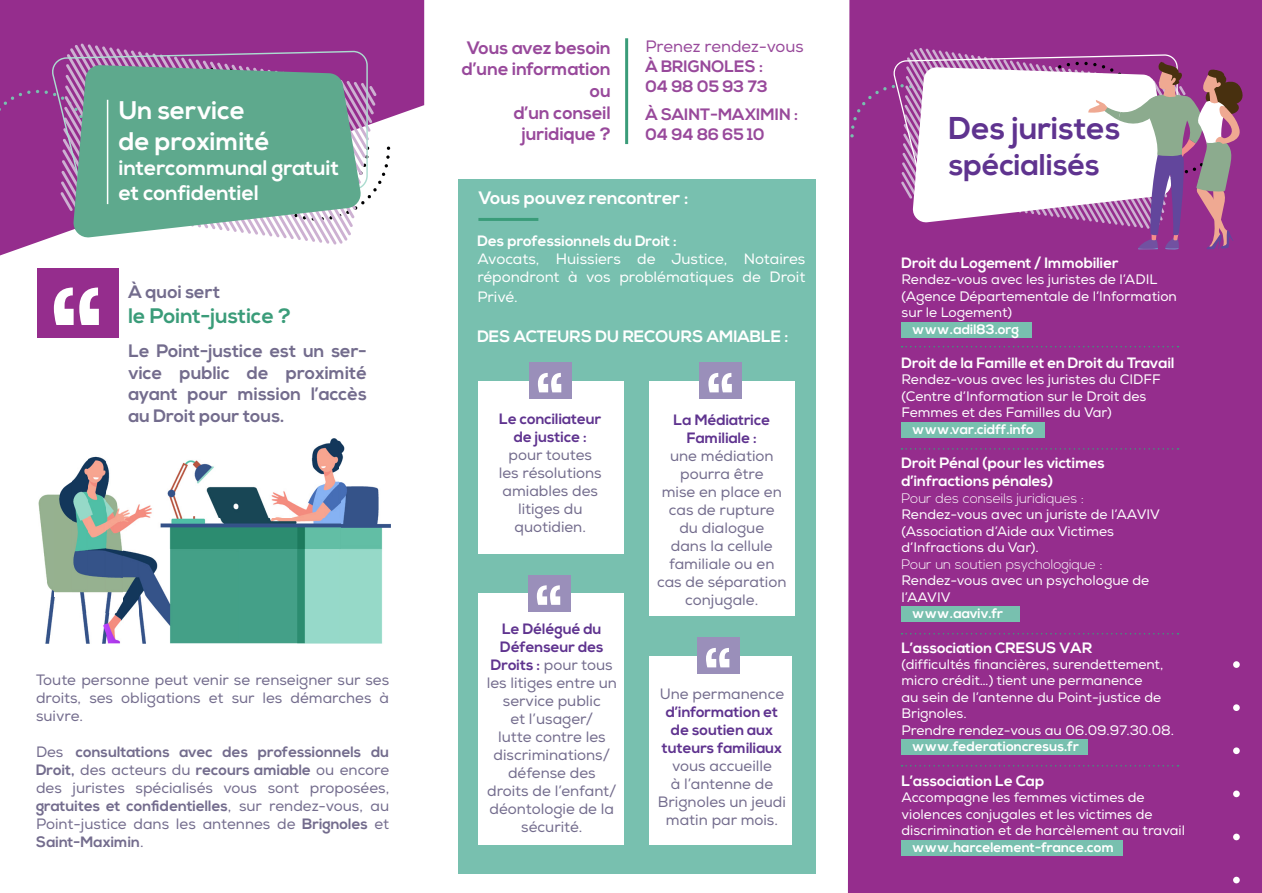
<style>
.page{position:relative;width:1262px;height:893px;background:#fff}
.page>*{position:absolute;margin:0;border:0;box-sizing:border-box;transform-origin:0 0}
.t1{font:700 31.5px "Nexa";color:#5f338f}
.t2{font:700 30px "Nexa";color:#5f338f}
.t3{font:700 25.5px "Nexa";color:#fff}
.t4{font:700 21px "Nexa";color:#fff}
.t5{font:700 21px "Nexa";color:#3a9c79}
.t6{font:700 18px/21.6px "Nexa";color:#736c8d;text-align:justify}
.t7{font:700 18px/21.6px "Nexa";color:#98499b}
.t8{font:700 18px "Nexa";color:#fff}
.t9{font:700 16.5px "Nexa";color:#98499b}
.t10{font:700 16.5px "Nexa";color:#fff}
.t11{font:16.5px "Nexa";color:#98499b}
.t12{font:15px/18px "Nexa";color:#736c8d;text-align:center}
.t13{font:700 15px "Nexa";color:#fff}
.t14{font:15px/18px "Nexa";color:#fff}
.t15{font:700 15px/18px "Nexa";color:#5f338f;text-align:center}
.t16{font:13.8px/16.5px "Nexa";color:#fff}
.t17{font:700 13.8px "Nexa";color:#fff}
.t18{font:300 13.8px "Nexa";color:#fff}
.s1{font-weight:700}
.s2{font-weight:700;color:#5f338f}
</style>
<div class="page">
<svg style="left:0;top:0;width:424px;height:255px;fill:#952d8d"></svg>
<div style="left:848px;top:0;width:414px;height:893px;background:#952d8d"></div>
<svg style="left:0;top:43px;width:390px;height:202px"></svg>
<svg style="left:50px;top:51px;width:318px;height:172px;fill:#952d8d"></svg>
<svg style="left:73px;top:65px;width:289px;height:173px;fill:#5ea98d"></svg>
<hr style="left:107px;top:100px;width:1px;height:104px;background:#fff">
<div style="left:37px;top:268px;width:82px;height:70px;background:#952d8d"></div>
<svg style="left:54px;top:288px;width:45px;height:37px"></svg>
<hr style="left:625px;top:38px;width:3px;height:106px;background:#3a9c79">
<svg style="left:901px;top:346px;width:277px;height:1px"></svg>
<svg style="left:901px;top:448px;width:277px;height:2px"></svg>
<svg style="left:901px;top:633px;width:277px;height:1px"></svg>
<svg style="left:901px;top:765px;width:277px;height:1px"></svg>
<div style="left:458px;top:180px;width:357px;height:694px;background:#78c0af"></div>
<hr style="left:478px;top:218px;width:60px;height:3px;background:#3a9c79">
<div style="left:478px;top:382px;width:145px;height:172px;background:#fff"></div>
<div style="left:649px;top:656px;width:143px;height:189px;background:#fff"></div>
<div style="left:649px;top:382px;width:146px;height:234px;background:#fff"></div>
<div style="left:478px;top:593px;width:145px;height:252px;background:#fff"></div>
<div style="left:699px;top:363px;width:43px;height:36px;background:#9a8fba"></div>
<svg style="left:708px;top:373px;width:24px;height:19px"></svg>
<div style="left:697px;top:638px;width:43px;height:36px;background:#9a8fba"></div>
<svg style="left:706px;top:648px;width:23px;height:19px"></svg>
<div style="left:529px;top:363px;width:42px;height:36px;background:#9a8fba"></div>
<svg style="left:538px;top:373px;width:23px;height:19px"></svg>
<div style="left:528px;top:575px;width:42px;height:36px;background:#9a8fba"></div>
<svg style="left:537px;top:585px;width:23px;height:20px"></svg>
<div style="left:901px;top:322px;width:131px;height:16px;background:#78c0af"></div>
<div style="left:901px;top:422px;width:144px;height:16px;background:#78c0af"></div>
<div style="left:901px;top:606px;width:119px;height:16px;background:#78c0af"></div>
<div style="left:901px;top:739px;width:187px;height:16px;background:#78c0af"></div>
<div style="left:901px;top:840px;width:221px;height:16px;background:#78c0af"></div>
<svg style="left:850px;top:48px;width:395px;height:202px"></svg>
<img style="left:38px;top:494px;width:17px;height:150px">
<img style="left:82px;top:612px;width:40px;height:32px">
<img style="left:139px;top:549px;width:201px;height:95px">
<img style="left:340px;top:486px;width:50px;height:158px">
<img style="left:122px;top:549px;width:17px;height:71px">
<img style="left:72px;top:459px;width:16px;height:153px">
<img style="left:105px;top:460px;width:17px;height:152px">
<img style="left:55px;top:481px;width:17px;height:112px">
<img style="left:88px;top:456px;width:17px;height:137px">
<img style="left:160px;top:517px;width:180px;height:32px">
<img style="left:122px;top:504px;width:30px;height:27px">
<img style="left:167px;top:486px;width:15px;height:31px">
<img style="left:206px;top:486px;width:83px;height:31px">
<img style="left:289px;top:501px;width:51px;height:16px">
<img style="left:306px;top:438px;width:34px;height:64px">
<img style="left:172px;top:460px;width:42px;height:26px">
<img style="left:340px;top:441px;width:6px;height:45px">
<div style="left:1233px;top:661px;width:7px;height:7px;background:#fff;border-radius:50%"></div>
<div style="left:1233px;top:704px;width:7px;height:7px;background:#fff;border-radius:50%"></div>
<div style="left:1233px;top:747px;width:7px;height:7px;background:#fff;border-radius:50%"></div>
<div style="left:1233px;top:790px;width:7px;height:7px;background:#fff;border-radius:50%"></div>
<div style="left:1233px;top:834px;width:7px;height:6px;background:#fff;border-radius:50%"></div>
<div style="left:1233px;top:877px;width:7px;height:6px;background:#fff;border-radius:50%"></div>
<p class="t3" style="left:119px;top:95px;width:128px">Un service</p>
<p class="t3" style="left:119px;top:126px;width:152px">de proximité</p>
<p class="t4" style="left:119px;top:155px;width:222px">intercommunal gratuit</p>
<p class="t4" style="left:119px;top:181px;width:141px">et confidentiel</p>
<p class="t6" style="left:128px;top:282px;width:93px">À quoi sert</p>
<p class="t5" style="left:128px;top:304px;width:164px">le Point-justice ?</p>
<p class="t6" style="left:128px;top:341px;width:240px">Le Point-justice est un ser&shy;vice public de proximité ayant pour mission l’accès au Droit pour tous.</p>
<p class="t12" style="left:36px;top:671px;width:355px;text-align:justify">Toute personne peut venir se renseigner sur ses droits, ses obligations et sur les démarches à suivre.</p>
<p class="t12" style="left:36px;top:743px;width:355px;text-align:justify">Des <span class="s1">consultations avec des professionnels du Droit,</span> des acteurs du <span class="s1">recours amiable</span> ou encore des juristes spécialisés vous sont proposées, <span class="s1">gratuites et confidentielles</span>, sur rendez-vous, au Point-justice dans les antennes de <span class="s1">Brignoles</span> et <span class="s1">Saint-Maximin</span>.</p>
<p class="t7" style="left:462px;top:38px;width:151px">Vous avez besoin d’une information</p>
<p class="t7" style="left:590px;top:81px;width:23px">ou</p>
<p class="t7" style="left:514px;top:102px;width:99px">d’un conseil</p>
<p class="t7" style="left:522px;top:124px;width:91px">juridique ?</p>
<p class="t11" style="left:645px;top:36px;width:160px">Prenez rendez-vous</p>
<p class="t9" style="left:645px;top:57px;width:119px">À BRIGNOLES :</p>
<p class="t9" style="left:645px;top:76px;width:124px">04 98 05 93 73</p>
<p class="t9" style="left:645px;top:105px;width:154px">À SAINT-MAXIMIN :</p>
<p class="t9" style="left:645px;top:125px;width:121px">04 94 86 65 10</p>
<p class="t8" style="left:478px;top:187px;width:211px">Vous pouvez rencontrer :</p>
<p class="t13" style="left:477px;top:233px;width:201px">Des professionnels du Droit :</p>
<p class="t14" style="left:477px;top:250px;width:329px">Avocats, Huissiers de Justice, Notaires répondront à vos problématiques de Droit</p>
<p class="t14" style="left:477px;top:288px;width:42px">Privé.</p>
<p class="t10" style="left:477px;top:327px;width:312px">DES ACTEURS DU RECOURS AMIABLE :</p>
<p class="t15" style="left:499px;top:410px;width:103px">Le conciliateur</p>
<p class="t15" style="left:514px;top:428px;width:75px">de justice :</p>
<p class="t12" style="left:499px;top:446px;width:105px">pour toutes les résolutions amiables des litiges du</p>
<p class="t12" style="left:514px;top:518px;width:73px">quotidien.</p>
<p class="t12" style="left:487px;top:621px;width:132px"><span class="s2">Le Délégué du<br>Défenseur des<br>Droits :</span> pour tous les litiges entre un service public</p>
<p class="t12" style="left:487px;top:711px;width:131px">et l’usager/<br>lutte contre les discriminations/ défense des droits de l’enfant/ déontologie de la sécurité.</p>
<p class="t15" style="left:673px;top:411px;width:98px">La Médiatrice<br>Familiale :</p>
<p class="t12" style="left:657px;top:447px;width:131px">une médiation pourra être<br>mise en place en cas de rupture<br>du dialogue<br>dans la cellule familiale ou en cas de séparation conjugale.</p>
<p class="t12" style="left:658px;top:685px;width:129px">Une permanence <span class="s2">d’information et de soutien aux tuteurs familiaux </span>vous accueille<br>à l’antenne de<br>Brignoles un jeudi matin par mois.</p>
<p class="t1" style="left:949px;top:110px;width:173px">Des juristes</p>
<p class="t2" style="left:949px;top:148px;width:153px">spécialisés</p>
<p class="t13" style="left:901px;top:254px;width:219px">Droit du Logement / Immobilier</p>
<p class="t16" style="left:901px;top:271px;width:277px">Rendez-vous avec les juristes de l’ADIL (Agence Départementale de l’Information sur le Logement)</p>
<p class="t17" style="left:912px;top:321px;width:109px">www.adil83.org</p>
<p class="t13" style="left:901px;top:354px;width:274px">Droit de la Famille et en Droit du Travail</p>
<p class="t16" style="left:901px;top:372px;width:261px">Rendez-vous avec les juristes du CIDFF (Centre d’Information sur le Droit des<br>Femmes et des Familles du Var)</p>
<p class="t17" style="left:912px;top:421px;width:123px">www.var.cidff.info</p>
<p class="t13" style="left:901px;top:454px;width:205px">Droit Pénal (pour les victimes</p>
<p class="t13" style="left:901px;top:472px;width:153px">d’infractions pénales)</p>
<p class="t18" style="left:901px;top:490px;width:184px">Pour des conseils juridiques :</p>
<p class="t16" style="left:901px;top:506px;width:260px">Rendez-vous avec un juriste de l’AAVIV (Association d’Aide aux Victimes d’Infractions du Var).</p>
<p class="t18" style="left:901px;top:556px;width:203px">Pour un soutien psychologique :</p>
<p class="t16" style="left:901px;top:572px;width:249px">Rendez-vous avec un psychologue de l’AAVIV</p>
<p class="t17" style="left:912px;top:605px;width:93px">www.aaviv.fr</p>
<p class="t13" style="left:901px;top:639px;width:192px">L’association CRESUS VAR</p>
<p class="t16" style="left:901px;top:656px;width:263px">(difficultés financières, surendettement, micro crédit…) tient une permanence<br>au sein de l’antenne du Point-justice de Brignoles.</p>
<p class="t16" style="left:901px;top:722px;width:274px">Prendre rendez-vous au 06.09.97.30.08.</p>
<p class="t17" style="left:912px;top:739px;width:168px">www.federationcresus.fr</p>
<p class="t13" style="left:901px;top:772px;width:144px">L’association Le Cap</p>
<p class="t16" style="left:901px;top:790px;width:285px">Accompagne les femmes victimes de violences conjugales et les victimes de discrimination et de harcèlement au travail</p>
<p class="t17" style="left:912px;top:839px;width:203px">www.harcelement-france.com</p>
</div>
